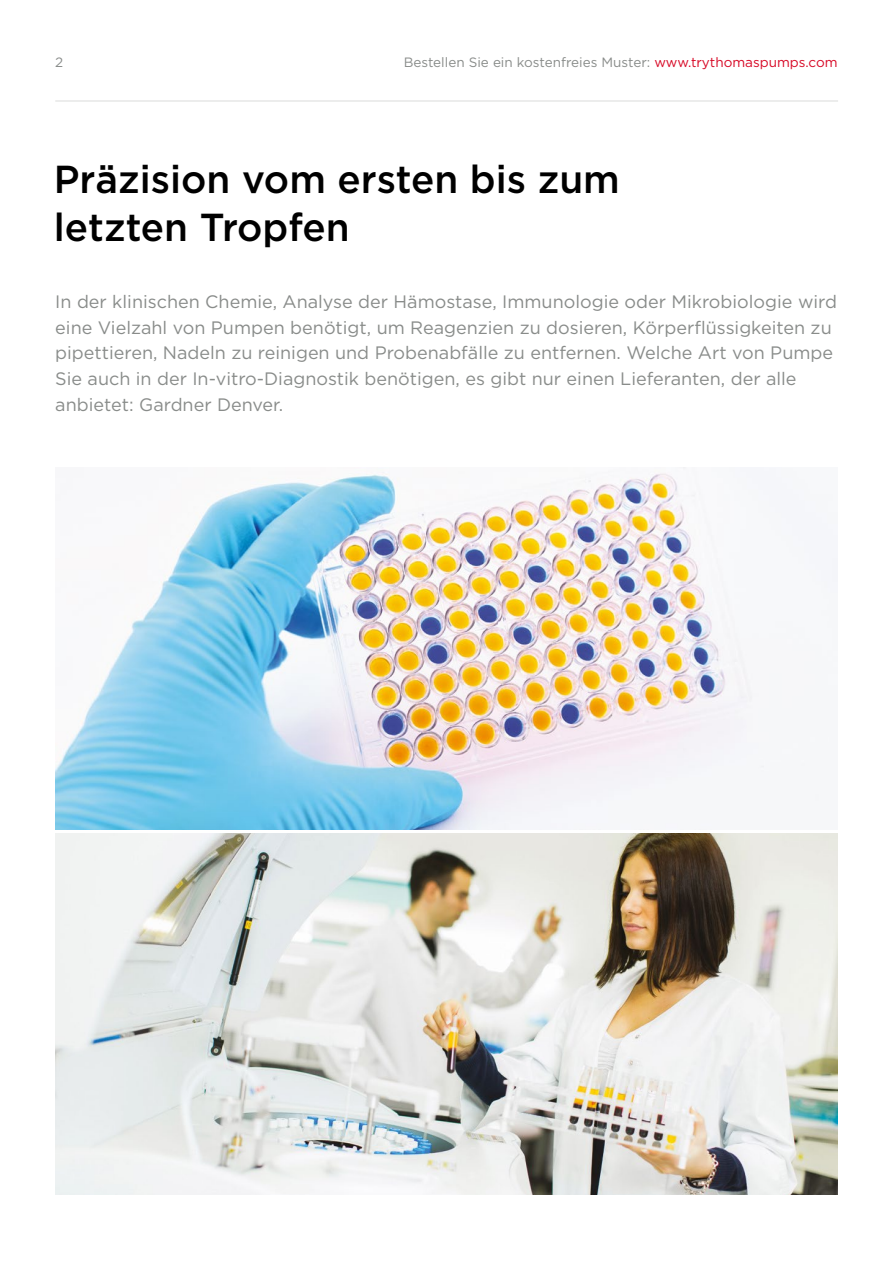
<style>
.page{position:relative;width:893px;height:1263px;background:#fff}
.page>*{position:absolute;margin:0;border:0;box-sizing:border-box;transform-origin:0 0}
.t1{font:500 39px/48px "Gotham";color:#000}
.t2{font:18px/25.5px "Gotham";color:#898c8a}
.t3{font:13.5px "Gotham";color:#898c8a}
.s1{color:#d70926}
</style>
<div class="page">
<hr style="left:55px;top:100px;width:783px;height:2px;background:#e6e7e6">
<img style="left:55px;top:468px;width:783px;height:362px">
<img style="left:55px;top:833px;width:783px;height:362px">
<p class="t3" style="left:55px;top:54px;width:10px">2</p>
<p class="t3" style="left:404px;top:54px;width:435px">Bestellen Sie ein kostenfreies Muster: <span class="s1">www.trythomaspumps.com</span></p>
<h1 class="t1" style="left:54px;top:154px;width:568px">Präzision vom ersten bis zum letzten Tropfen</h1>
<p class="t2" style="left:55px;top:289px;width:783px">In der klinischen Chemie, Analyse der Hämostase, Immunologie oder Mikrobiologie wird eine Vielzahl von Pumpen benötigt, um Reagenzien zu dosieren, Körperflüssigkeiten zu pipettieren, Nadeln zu reinigen und Probenabfälle zu entfernen. Welche Art von Pumpe Sie auch in der In-vitro-Diagnostik benötigen, es gibt nur einen Lieferanten, der alle anbietet: Gardner Denver.</p>
</div>
